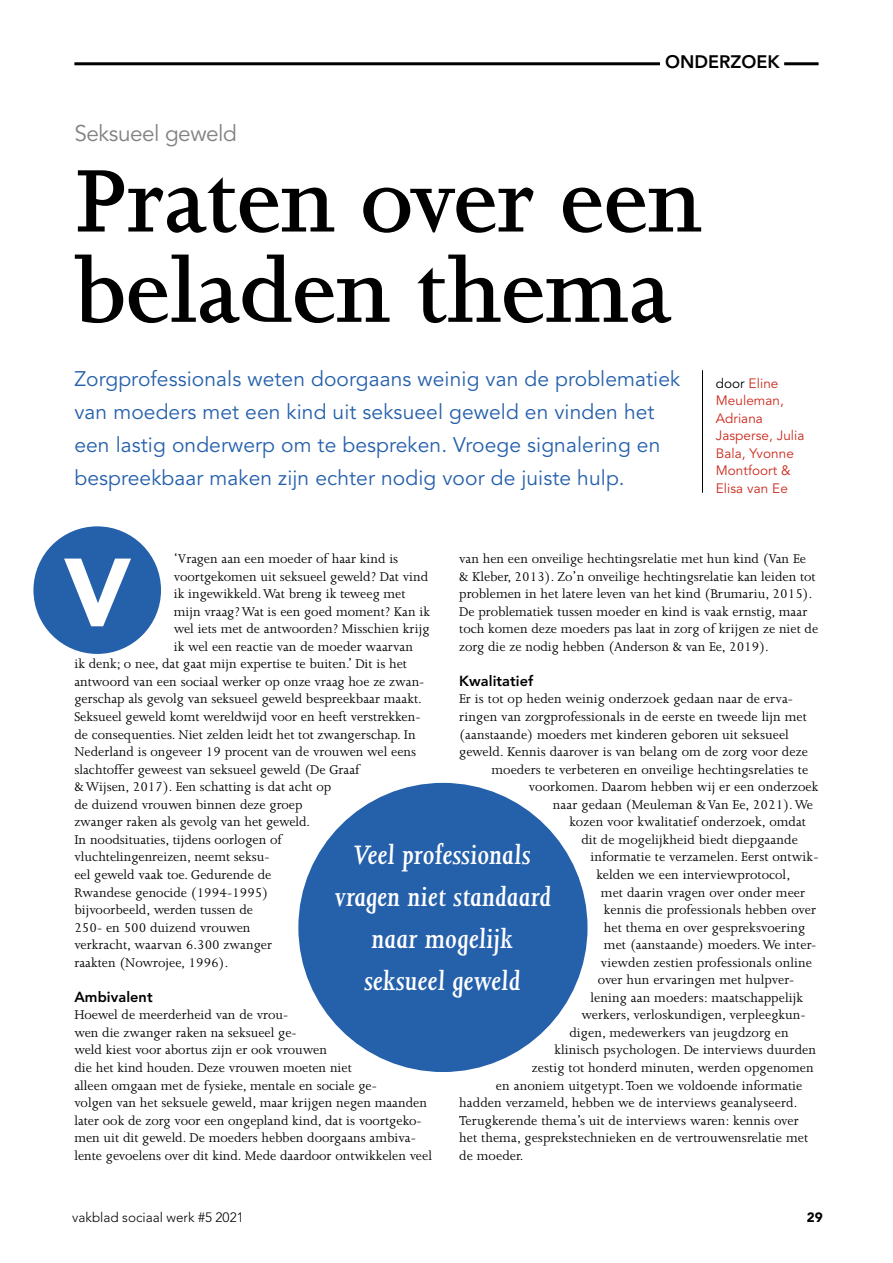
<style>
.page{position:relative;width:893px;height:1263px;background:#fff}
.page>*{position:absolute;margin:0;border:0;box-sizing:border-box;transform-origin:0 0}
.Title_hoofdtitel{font:600 102.15px/90.3px "Joanna MT Std";letter-spacing:-.01em;color:#000}
.NoXML_initiaalletter{font:900 95.7px "Avenir LT Std";color:#fff}
.Eyecatcher_streamer{font:italic 600 30.75px/42px "Joanna MT Std";letter-spacing:.005em;color:#fff;text-align:center}
.SuperTitle_chapeau{font:22.5px "Avenir LT Std";letter-spacing:-.02em;color:#818181}
.Para_intro{font:21px/33px "Avenir LT Std";letter-spacing:.005em;color:#2560ab}
.t1{font:800 18px "Avenir LT Std";color:#000}
.Para_broodtekst{font:14.55px/17.5px "Joanna MT Std";color:#000}
.SectionHeading_1_tus{font:800 14.55px "Avenir LT Std";letter-spacing:.005em;color:#000}
.Author_auteurs{font:13.5px/17.5px "Avenir LT Std";letter-spacing:.005em;color:#ca291d}
.t2{font:300 13.5px "Avenir LT Std";color:#000}
.t3{font:900 13.5px "Avenir LT Std";color:#000}
.s1{color:#000}
</style>
<div class="page">
<hr style="left:74px;top:62px;width:745px;height:3px;background:#000">
<div style="left:660px;top:55px;width:124px;height:13px;background:#fff"></div>
<div style="left:33px;top:526px;width:128px;height:128px;background:#2560ab;border-radius:50%"></div>
<hr style="left:702px;top:370px;width:1px;height:123px;background:#000">
<div style="left:298px;top:783px;width:289px;height:289px;background:#2560ab;border-radius:50%"></div>
<p class="t1" style="left:665px;top:51px;width:116px">ONDERZOEK</p>
<p class="SuperTitle_chapeau" style="left:74px;top:121px;width:164px">Seksueel geweld</p>
<p class="Title_hoofdtitel" style="left:74px;top:156px;width:630px">Praten over een beladen thema</p>
<p class="Para_intro" style="left:74px;top:363px;width:607px">Zorgprofessionals weten doorgaans weinig van de problematiek van moeders met een kind uit seksueel geweld en vinden het een lastig onderwerp om te bespreken. Vroege signalering en bespreekbaar maken zijn echter nodig voor de juiste hulp.</p>
<p class="Author_auteurs" style="left:716px;top:374px;width:90px"><span class="s1">door</span> Eline<br>Meuleman,<br>Adriana<br>Jasperse, Julia<br>Bala, Yvonne<br>Montfoort &amp;<br>Elisa van Ee</p>
<p class="Para_broodtekst" style="left:174px;top:550px;width:226px">‘Vragen aan een moeder of haar kind is</p>
<p class="Para_broodtekst" style="left:174px;top:567px;width:256px">voortgekomen uit seksueel geweld? Dat vind</p>
<p class="Para_broodtekst" style="left:174px;top:585px;width:233px">ik ingewikkeld. Wat breng ik teweeg met</p>
<p class="Para_broodtekst" style="left:174px;top:603px;width:258px">mijn vraag? Wat is een goed moment? Kan ik</p>
<p class="Para_broodtekst" style="left:174px;top:620px;width:257px">wel iets met de antwoorden? Misschien krijg</p>
<p class="Para_broodtekst" style="left:174px;top:638px;width:241px">ik wel een reactie van de moeder waarvan</p>
<p class="Para_broodtekst" style="left:74px;top:655px;width:334px">ik denk; o nee, dat gaat mijn expertise te buiten.’ Dit is het</p>
<p class="Para_broodtekst" style="left:74px;top:673px;width:352px">antwoord van een sociaal werker op onze vraag hoe ze zwan-</p>
<p class="Para_broodtekst" style="left:74px;top:690px;width:349px">gerschap als gevolg van seksueel geweld bespreekbaar maakt.</p>
<p class="Para_broodtekst" style="left:74px;top:708px;width:348px">Seksueel geweld komt wereldwijd voor en heeft verstrekken-</p>
<p class="Para_broodtekst" style="left:74px;top:725px;width:343px">de consequenties. Niet zelden leidt het tot zwangerschap. In</p>
<p class="Para_broodtekst" style="left:74px;top:743px;width:343px">Nederland is ongeveer 19 procent van de vrouwen wel eens</p>
<p class="Para_broodtekst" style="left:74px;top:761px;width:287px">slachtoffer geweest van seksueel geweld (De Graaf</p>
<p class="Para_broodtekst" style="left:74px;top:778px;width:258px">&amp; Wijsen, 2017). Een schatting is dat acht op</p>
<p class="Para_broodtekst" style="left:74px;top:796px;width:230px">de duizend vrouwen binnen deze groep</p>
<p class="Para_broodtekst" style="left:74px;top:813px;width:237px">zwanger raken als gevolg van het geweld.</p>
<p class="Para_broodtekst" style="left:74px;top:831px;width:209px">In noodsituaties, tijdens oorlogen of</p>
<p class="Para_broodtekst" style="left:74px;top:848px;width:197px">vluchtelingenreizen, neemt seksu-</p>
<p class="Para_broodtekst" style="left:74px;top:866px;width:198px">eel geweld vaak toe. Gedurende de</p>
<p class="Para_broodtekst" style="left:74px;top:883px;width:195px">Rwandese genocide (1994-1995)</p>
<p class="Para_broodtekst" style="left:74px;top:901px;width:180px">bijvoorbeeld, werden tussen de</p>
<p class="Para_broodtekst" style="left:74px;top:918px;width:178px">250- en 500 duizend vrouwen</p>
<p class="Para_broodtekst" style="left:74px;top:936px;width:199px">verkracht, waarvan 6.300 zwanger</p>
<p class="Para_broodtekst" style="left:74px;top:954px;width:155px">raakten (Nowrojee, 1996).</p>
<p class="SectionHeading_1_tus" style="left:74px;top:988px;width:80px">Ambivalent</p>
<p class="Para_broodtekst" style="left:74px;top:1006px;width:359px">Hoewel de meerderheid van de vrou-<br>wen die zwanger raken na seksueel ge-<br>weld kiest voor abortus zijn er ook vrouwen<br>die het kind houden. Deze vrouwen moeten niet<br>alleen omgaan met de fysieke, mentale en sociale ge-<br>volgen van het seksuele geweld, maar krijgen negen maanden later ook de zorg voor een ongepland kind, dat is voortgeko&shy;men uit dit geweld. De moeders hebben doorgaans ambiva&shy;lente gevoelens over dit kind. Mede daardoor ontwikkelen veel</p>
<p class="Para_broodtekst" style="left:459px;top:550px;width:360px">van hen een onveilige hechtingsrelatie met hun kind (Van Ee &amp; Kleber, 2013). Zo’n onveilige hechtingsrelatie kan leiden tot problemen in het latere leven van het kind (Brumariu, 2015).<br>De problematiek tussen moeder en kind is vaak ernstig, maar toch komen deze moeders pas laat in zorg of krijgen ze niet de zorg die ze nodig hebben (Anderson &amp; van Ee, 2019).</p>
<p class="SectionHeading_1_tus" style="left:459px;top:672px;width:76px">Kwalitatief</p>
<p class="Para_broodtekst" style="left:459px;top:690px;width:335px">Er is tot op heden weinig onderzoek gedaan naar de erva-</p>
<p class="Para_broodtekst" style="left:459px;top:708px;width:349px">ringen van zorgprofessionals in de eerste en tweede lijn met</p>
<p class="Para_broodtekst" style="left:459px;top:725px;width:331px">(aanstaande) moeders met kinderen geboren uit seksueel</p>
<p class="Para_broodtekst" style="left:459px;top:743px;width:350px">geweld. Kennis daarover is van belang om de zorg voor deze</p>
<p class="Para_broodtekst" style="left:491px;top:761px;width:318px">moeders te verbeteren en onveilige hechtingsrelaties te</p>
<p class="Para_broodtekst" style="left:529px;top:778px;width:291px">voorkomen. Daarom hebben wij er een onderzoek</p>
<p class="Para_broodtekst" style="left:553px;top:796px;width:261px">naar gedaan (Meuleman &amp; Van Ee, 2021). We</p>
<p class="Para_broodtekst" style="left:569px;top:813px;width:238px">kozen voor kwalitatief onderzoek, omdat</p>
<p class="Para_broodtekst" style="left:581px;top:831px;width:218px">dit de mogelijkheid biedt diepgaande</p>
<p class="Para_broodtekst" style="left:590px;top:848px;width:230px">informatie te verzamelen. Eerst ontwik-</p>
<p class="Para_broodtekst" style="left:596px;top:866px;width:195px">kelden we een interviewprotocol,</p>
<p class="Para_broodtekst" style="left:601px;top:883px;width:206px">met daarin vragen over onder meer</p>
<p class="Para_broodtekst" style="left:604px;top:901px;width:214px">kennis die professionals hebben over</p>
<p class="Para_broodtekst" style="left:604px;top:918px;width:203px">het thema en over gespreksvoering</p>
<p class="Para_broodtekst" style="left:604px;top:936px;width:214px">met (aanstaande) moeders. We inter-</p>
<p class="Para_broodtekst" style="left:601px;top:954px;width:213px">viewden zestien professionals online</p>
<p class="Para_broodtekst" style="left:598px;top:971px;width:198px">over hun ervaringen met hulpver-</p>
<p class="Para_broodtekst" style="left:590px;top:989px;width:214px">lening aan moeders: maatschappelijk</p>
<p class="Para_broodtekst" style="left:581px;top:1006px;width:226px">werkers, verloskundigen, verpleegkun-</p>
<p class="Para_broodtekst" style="left:569px;top:1024px;width:221px">digen, medewerkers van jeugdzorg en</p>
<p class="Para_broodtekst" style="left:554px;top:1041px;width:263px">klinisch psychologen. De interviews duurden</p>
<p class="Para_broodtekst" style="left:532px;top:1059px;width:283px">zestig tot honderd minuten, werden opgenomen</p>
<p class="Para_broodtekst" style="left:496px;top:1076px;width:308px">en anoniem uitgetypt. Toen we voldoende informatie</p>
<p class="Para_broodtekst" style="left:459px;top:1094px;width:340px">hadden verzameld, hebben we de interviews geanalyseerd.</p>
<p class="Para_broodtekst" style="left:459px;top:1112px;width:341px">Terugkerende thema’s uit de interviews waren: kennis over</p>
<p class="Para_broodtekst" style="left:459px;top:1129px;width:350px">het thema, gesprekstechnieken en de vertrouwensrelatie met</p>
<p class="Para_broodtekst" style="left:459px;top:1147px;width:66px">de moeder.</p>
<p class="NoXML_initiaalletter" style="left:64px;top:535px;width:69px">V</p>
<p class="Eyecatcher_streamer" style="left:335px;top:834px;width:218px">Veel professionals vragen niet standaard naar mogelijk seksueel geweld</p>
<p class="t2" style="left:72px;top:1209px;width:173px">vakblad sociaal werk #5 2021</p>
<p class="t3" style="left:807px;top:1209px;width:17px">29</p>
</div>
